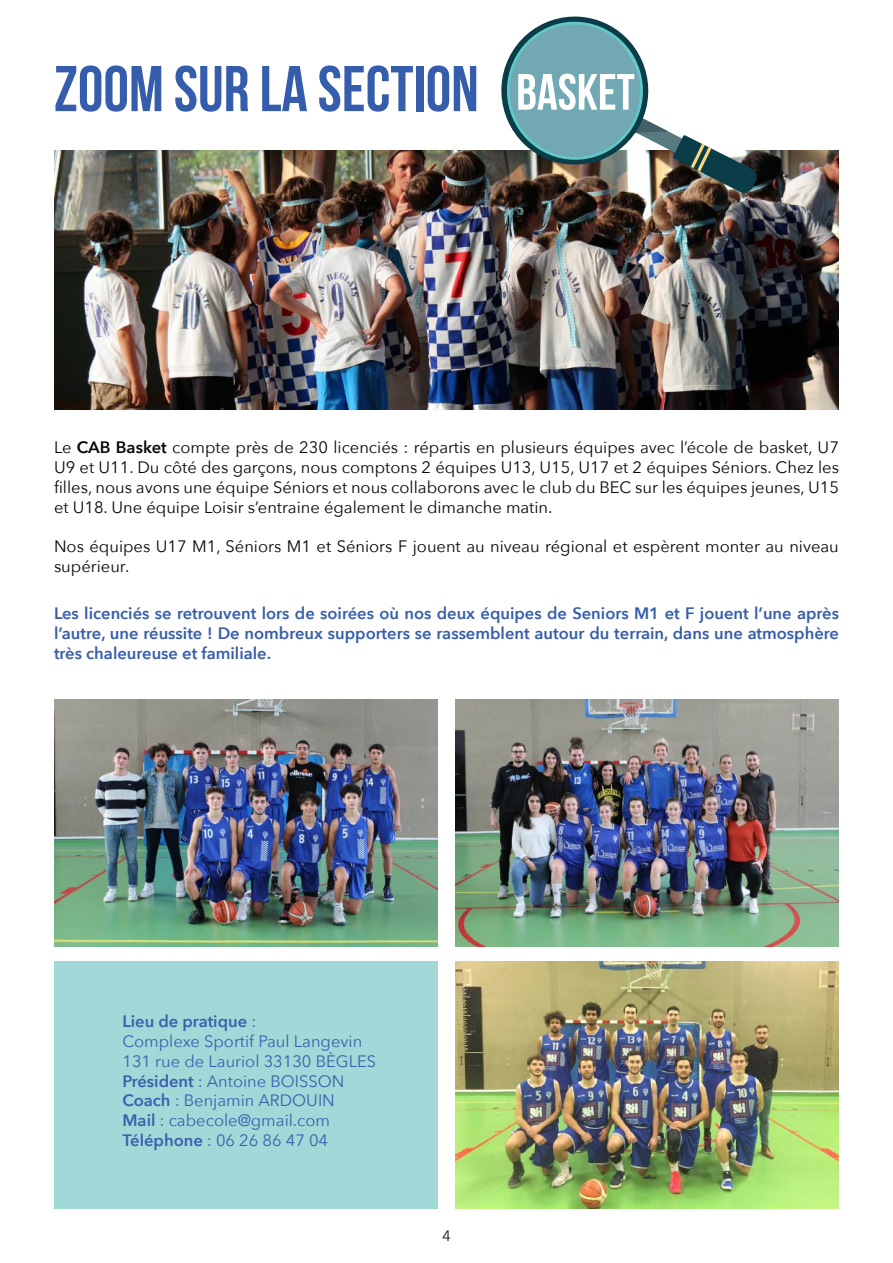
<style>
.page{position:relative;width:893px;height:1263px;background:#fff}
.page>*{position:absolute;margin:0;border:0;box-sizing:border-box;transform-origin:0 0}
.t1{font:64.5px "Bebas Neue";color:#355dab}
.t2{font:51px "Bebas Neue";color:#fff}
.t3{font:16.5px/19.8px "Avenir Next";color:#06080c;text-align:justify}
.t4{font:600 16.5px/19.8px "Avenir Next";color:#355dab;text-align:justify}
.t5{font:16.5px/19.8px "Avenir Next";color:#3c5fad}
.t6{font:15px "Avenir Next";color:#241f1f}
.s1{font-weight:600}
</style>
<div class="page">
<img style="left:54px;top:151px;width:785px;height:258px">
<img style="left:54px;top:699px;width:384px;height:247px">
<img style="left:455px;top:700px;width:384px;height:246px">
<div style="left:54px;top:962px;width:384px;height:247px;background:#a0d9d8"></div>
<img style="left:455px;top:962px;width:384px;height:247px">
<svg style="left:491px;top:16px;width:267px;height:178px"></svg>
<h1 class="t1" style="left:54px;top:53px;width:426px">ZOOM SUR LA SECTION</h1>
<h2 class="t2" style="left:516px;top:64px;width:120px">BASKET</h2>
<p class="t3" style="left:54px;top:437px;width:786px">Le <span class="s1">CAB Basket</span> compte près de 230 licenciés : répartis en plusieurs équipes avec l’école de basket, U7<br>U9 et U11. Du côté des garçons, nous comptons 2 équipes U13, U15, U17 et 2 équipes Séniors. Chez les filles, nous avons une équipe Séniors et nous collaborons avec le club du BEC sur les équipes jeunes, U15 et U18. Une équipe Loisir s’entraine également le dimanche matin.</p>
<p class="t3" style="left:54px;top:536px;width:786px">Nos équipes U17 M1, Séniors M1 et Séniors F jouent au niveau régional et espèrent monter au niveau supérieur.</p>
<p class="t4" style="left:54px;top:603px;width:787px">Les licenciés se retrouvent lors de soirées où nos deux équipes de Seniors M1 et F jouent l’une après l’autre, une réussite ! De nombreux supporters se rassemblent autour du terrain, dans une atmosphère très chaleureuse et familiale.</p>
<p class="t5" style="left:122px;top:1011px;width:255px"><span class="s1">Lieu de pratique</span> :<br>Complexe Sportif Paul Langevin<br>131 rue de Lauriol 33130 BÈGLES<br><span class="s1">Président</span> : Antoine BOISSON<br><span class="s1">Coach</span> : Benjamin ARDOUIN<br><span class="s1">Mail</span> : cabecole@gmail.com<br><span class="s1">Téléphone</span> : 06 26 86 47 04</p>
<p class="t6" style="left:442px;top:1223px;width:10px">4</p>
</div>
